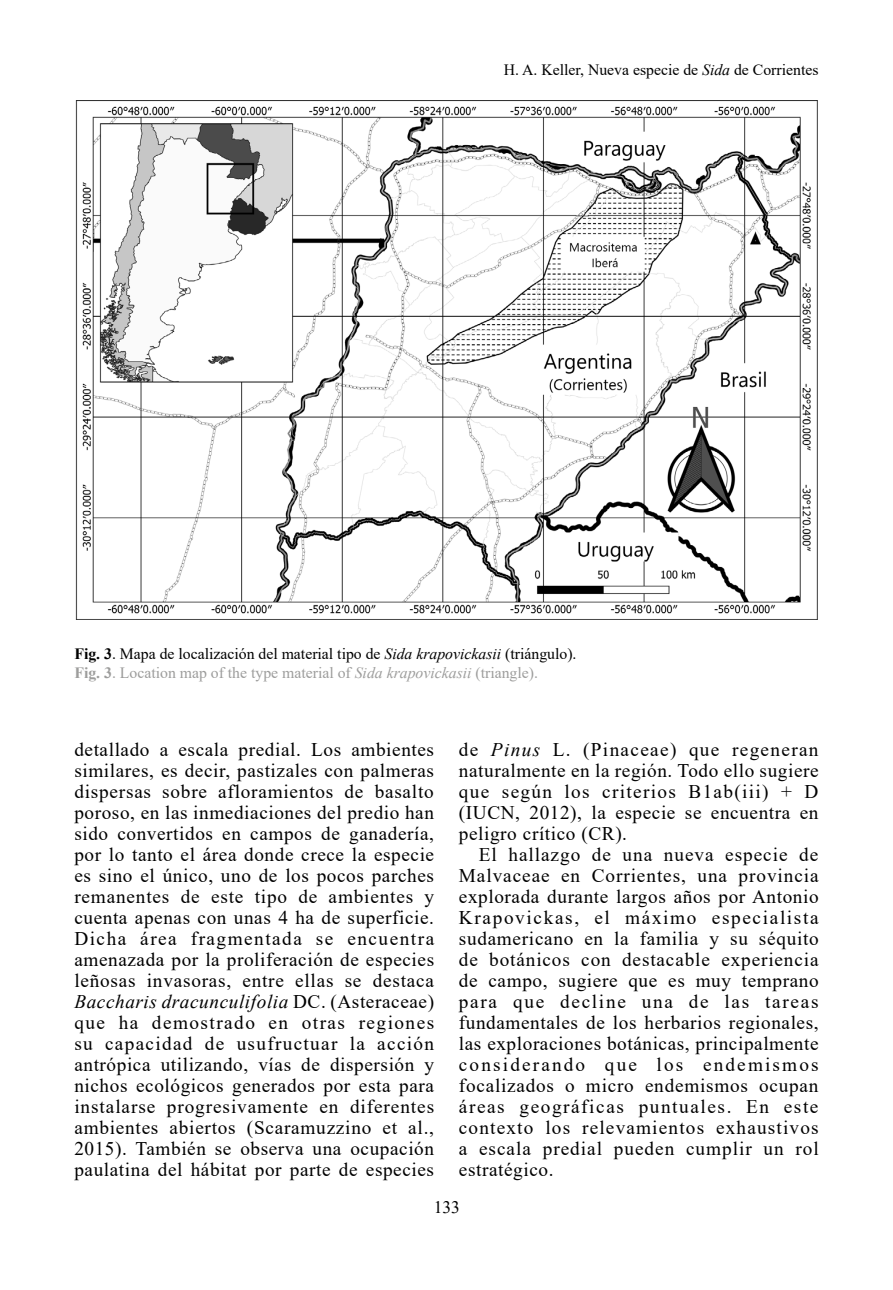
<style>
.page{position:relative;width:893px;height:1290px;background:#fff}
.page>*{position:absolute;margin:0;border:0;box-sizing:border-box;transform-origin:0 0}
.t1{font:19.25px/21px "Times New Roman";letter-spacing:.03em;color:#000;text-align:justify}
.t2{font:17.5px "Times New Roman";color:#000}
.t3{font:15.75px/18.9px "Times New Roman";color:#000}
.s1{font-style:italic}
.s2{font-weight:700}
.s3{font-weight:700;color:#9d9d9c}
.s4{color:#9d9d9c}
.s5{font-style:italic;color:#9d9d9c}
</style>
<div class="page">
<img style="left:75px;top:101px;width:743px;height:519px">
<p class="t3" style="left:504px;top:60px;width:316px">H. A. Keller, Nueva especie de <span class="s1">Sida</span> de Corrientes</p>
<p class="t3" style="left:74px;top:644px;width:504px"><span class="s2">Fig. 3</span>. Mapa de localización del material tipo de <span class="s1">Sida krapovickasii</span> (triángulo).<br><span class="s3">Fig. 3</span><span class="s4">. Location map of the type material of</span> <span class="s5">Sida krapovickasii</span> <span class="s4">(triangle).</span></p>
<p class="t1" style="left:74px;top:738px;width:361px">detallado a escala predial. Los ambientes similares, es decir, pastizales con palmeras dispersas sobre afloramientos de basalto poroso, en las inmediaciones del predio han sido convertidos en campos de ganadería, por lo tanto el área donde crece la especie es sino el único, uno de los pocos parches remanentes de este tipo de ambientes y cuenta apenas con unas 4 ha de superficie.<br>Dicha área fragmentada se encuentra amenazada por la proliferación de especies leñosas invasoras, entre ellas se destaca <span class="s1">Baccharis dracunculifolia</span> DC. (Asteraceae) que ha demostrado en otras regiones su capacidad de usufructuar la acción antrópica utilizando, vías de dispersión y nichos ecológicos generados por esta para instalarse progresivamente en diferentes ambientes abiertos (Scaramuzzino et al., 2015). También se observa una ocupación paulatina del hábitat por parte de especies</p>
<p class="t1" style="left:459px;top:738px;width:361px">de <span class="s1">Pinus</span> L. (Pinaceae) que regeneran naturalmente en la región. Todo ello sugiere que según los criterios B1ab(iii) + D (IUCN, 2012), la especie se encuentra en peligro crítico (CR).</p>
<p class="t1" style="left:459px;top:843px;width:361px;text-indent:20px">El hallazgo de una nueva especie de Malvaceae en Corrientes, una provincia explorada durante largos años por Antonio Krapovickas, el máximo especialista sudamericano en la familia y su séquito de botánicos con destacable experiencia de campo, sugiere que es muy temprano para que decline una de las tareas fundamentales de los herbarios regionales, las exploraciones botánicas, principalmente considerando que los endemismos focalizados o micro endemismos ocupan áreas geográficas puntuales. En este contexto los relevamientos exhaustivos a escala predial pueden cumplir un rol estratégico.</p>
<p class="t2" style="left:434px;top:1195px;width:28px">133</p>
</div>
